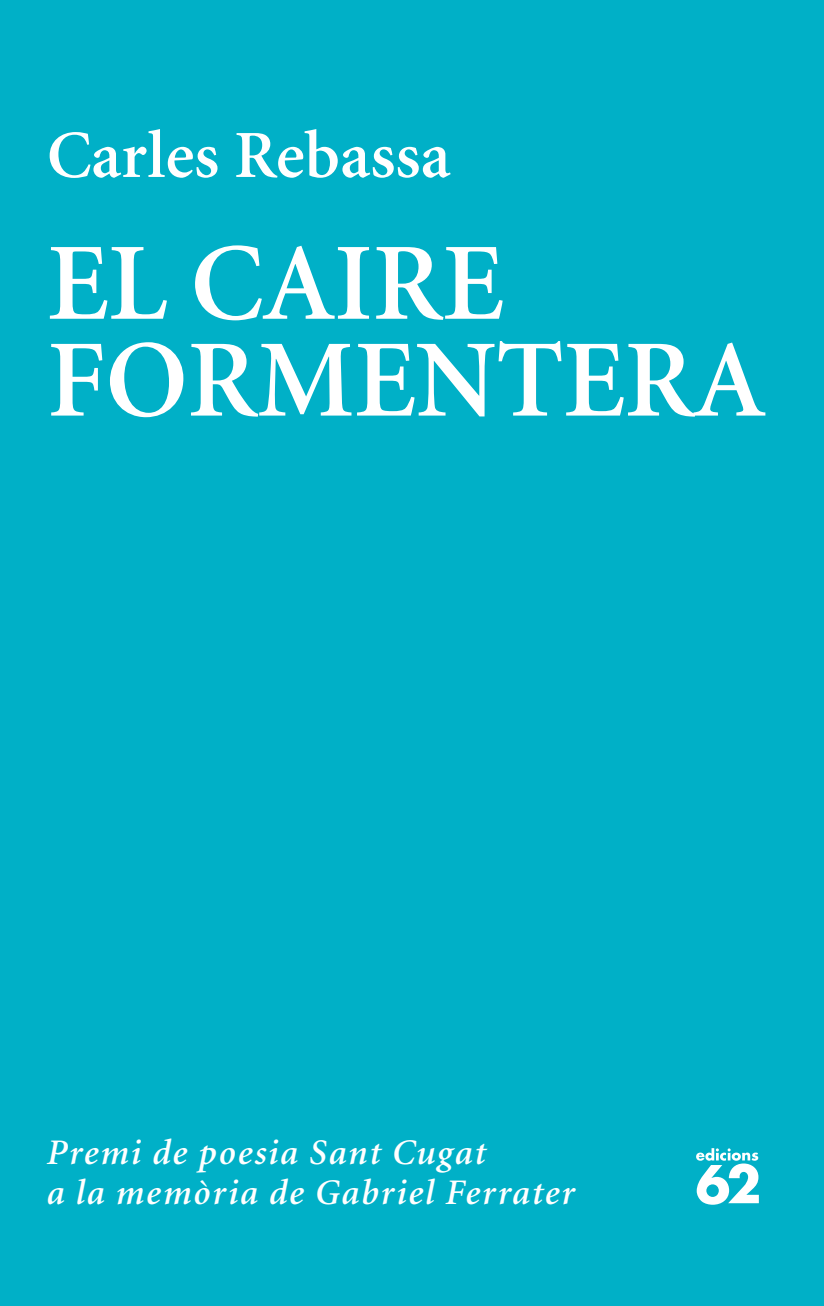
<style>
.page{position:relative;width:824px;height:1306px;background:#00b0c7}
.page>*{position:absolute;margin:0;border:0;box-sizing:border-box;transform-origin:0 0}
.t1{font:600 110.25px/96.8px "Minion";letter-spacing:-.005em;color:#fff}
.t2{font:600 67.5px "Minion";color:#fff}
.t3{font:italic 600 36px/40.5px "Minion";letter-spacing:.05em;color:#fff}
</style>
<div class="page">
<svg style="left:696px;top:1148px;width:63px;height:56px"></svg>
<h2 class="t2" style="left:47px;top:121px;width:405px">Carles Rebassa</h2>
<h1 class="t1" style="left:47px;top:238px;width:720px">EL CAIRE<br>FORMENTERA</h1>
<p class="t3" style="left:47px;top:1133px;width:529px">Premi de poesia Sant Cugat<br>a la memòria de Gabriel Ferrater</p>
</div>
